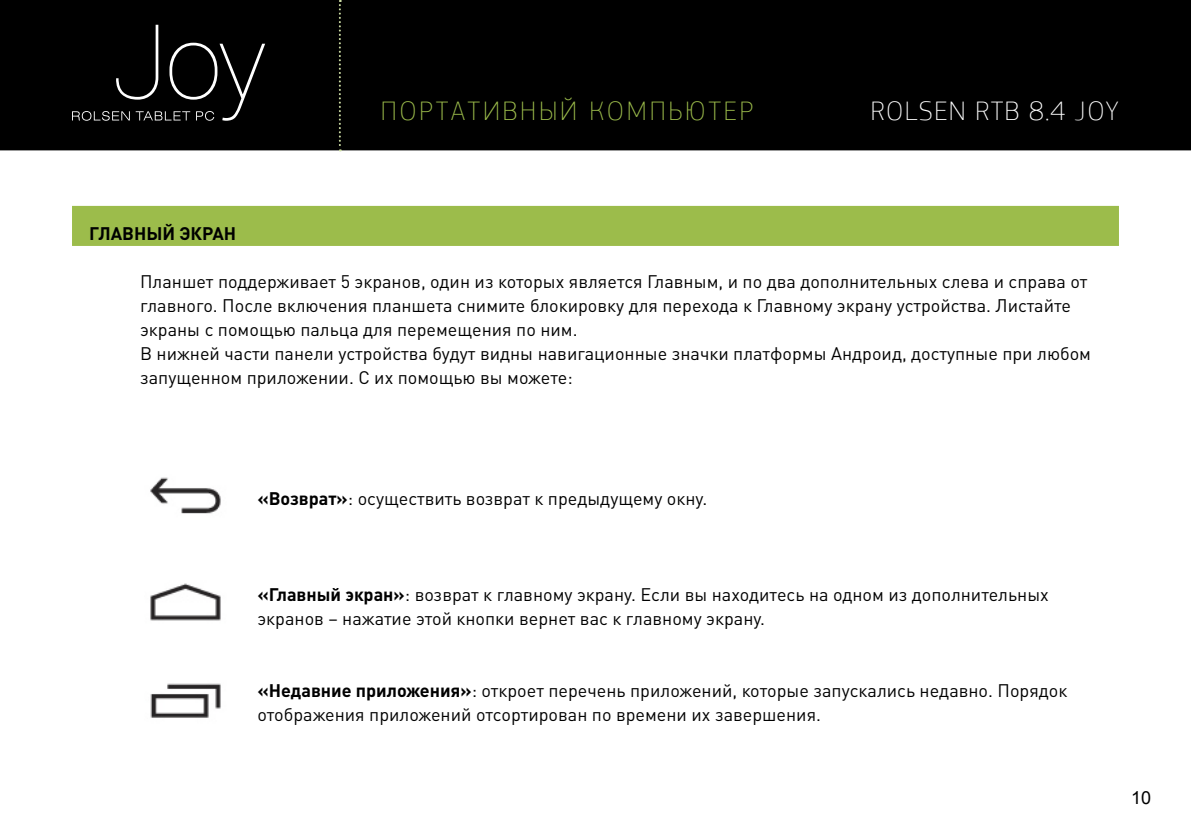
<style>
.page{position:relative;width:1191px;height:840px;background:#fff}
.page>*{position:absolute;margin:0;border:0;box-sizing:border-box;transform-origin:0 0}
.t1{font:100 28px "PF Square Sans Pro";letter-spacing:.1em;color:#9cbc4b}
.t2{font:100 28px "PF Square Sans Pro";letter-spacing:.05em;color:#fff}
.t3{font:18px/24px "DIN Cyr";color:#000}
.t4{font:700 18px "DIN Cyr";color:#000}
.t5{font:18px "Arial";color:#000}
.s1{font-weight:700}
</style>
<div class="page">
<div style="left:0;top:0;width:1191px;height:150px;background:#000"></div>
<svg style="left:339px;top:0;width:2px;height:151px"></svg>
<svg style="left:72px;top:25px;width:193px;height:96px;background:#141414"></svg>
<div style="left:72px;top:206px;width:1047px;height:40px;background:#9cbc4b"></div>
<img style="left:150px;top:477px;width:71px;height:37px">
<img style="left:150px;top:583px;width:71px;height:38px">
<img style="left:150px;top:683px;width:71px;height:35px">
<h1 class="t1" style="left:381px;top:94px;width:374px">ПОРТАТИВНЫЙ КОМПЬЮТЕР</h1>
<h1 class="t2" style="left:870px;top:94px;width:250px">ROLSEN RTB 8.4 JOY</h1>
<p class="t4" style="left:89px;top:221px;width:114px">ГЛавный экра</p>
<p class="t4" style="left:224px;top:221px;width:14px">н</p>
<p class="t3" style="left:140px;top:269px;width:952px">Планшет поддерживает 5 экранов, один из которых является Главным, и по два дополнительных слева и справа от главного. После включения планшета снимите блокировку для перехода к Главному экрану устройства. Листайте экраны с помощью пальца для перемещения по ним.<br>В нижней части панели устройства будут видны навигационные значки платформы Андроид, доступные при любом запущенном приложении. С их помощью вы можете:</p>
<p class="t3" style="left:257px;top:485px;width:451px"><span class="s1">«Возврат»</span>: осуществить возврат к предыдущему окну.</p>
<p class="t3" style="left:257px;top:581px;width:793px"><span class="s1">«Главный экран»</span>: возврат к главному экрану. Если вы находитесь на одном из дополнительных экранов – нажатие этой кнопки вернет вас к главному экрану.</p>
<p class="t3" style="left:257px;top:677px;width:811px"><span class="s1">«Недавние приложения»</span>: откроет перечень приложений, которые запускались недавно. Порядок отображения приложений отсортирован по времени их завершения.</p>
<p class="t5" style="left:1131px;top:785px;width:22px">10</p>
</div>
